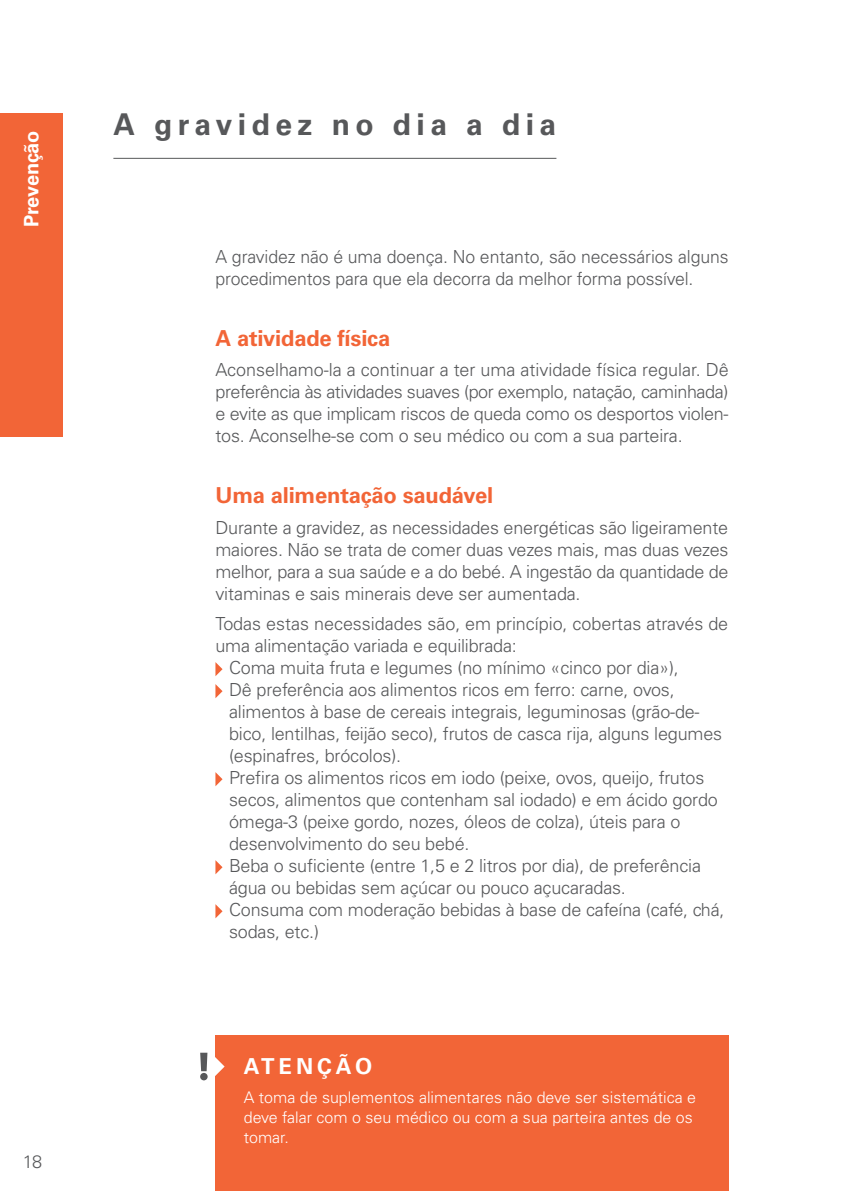
<style>
.page{position:relative;width:842px;height:1191px;background:#fff}
.page>*{position:absolute;margin:0;border:0;box-sizing:border-box;transform-origin:0 0}
.t1{font:700 30px "Univers LT Std";letter-spacing:.18em;color:#57585a}
.t2{font:700 22px "Univers LT Std";letter-spacing:-.01em;color:#f26537}
.t3{font:700 22px "Univers LT Std";letter-spacing:.18em;color:#fff}
.t4{font:700 20px "Univers LT Std";letter-spacing:-.01em;color:#fff}
.t5{font:300 18px/22px "Univers LT Std";letter-spacing:-.01em;color:#57585a;text-align:justify}
.t6{font:300 16px/20px "Univers LT Std";color:#fff}
</style>
<div class="page">
<svg style="left:215px;top:662px;width:8px;height:14px"></svg>
<svg style="left:215px;top:684px;width:8px;height:14px"></svg>
<svg style="left:215px;top:772px;width:8px;height:14px"></svg>
<svg style="left:215px;top:860px;width:8px;height:14px"></svg>
<svg style="left:215px;top:904px;width:8px;height:14px"></svg>
<hr style="left:113px;top:158px;width:443px;height:1px;background:#57585a">
<div style="left:0;top:113px;width:62px;height:324px;background:#f26537"></div>
<div style="left:215px;top:1035px;width:514px;height:156px;background:#f26537"></div>
<svg style="left:200px;top:1052px;width:25px;height:28px"></svg>
<p class="t4" style="left:20px;top:227px;width:98px;rotate:-90deg">Prevenção</p>
<p class="t5" style="left:23px;top:1151px;width:21px">18</p>
<h1 class="t1" style="left:113px;top:107px;width:444px">A gravidez no dia a dia</h1>
<p class="t5" style="left:215px;top:245px;width:515px">A gravidez não é uma doença. No entanto, são necessários alguns procedimentos para que ela decorra da melhor forma possível.</p>
<p class="t2" style="left:215px;top:325px;width:176px">A atividade física</p>
<p class="t5" style="left:215px;top:359px;width:515px">Aconselhamo-la a continuar a ter uma atividade física regular. Dê preferência às atividades suaves (por exemplo, natação, caminhada) e evite as que implicam riscos de queda como os desportos violen&shy;tos. Aconselhe-se com o seu médico ou com a sua parteira.</p>
<p class="t2" style="left:215px;top:482px;width:279px">Uma alimentação saudável</p>
<p class="t5" style="left:215px;top:516px;width:515px">Durante a gravidez, as necessidades energéticas são ligeiramente maiores. Não se trata de comer duas vezes mais, mas duas vezes melhor, para a sua saúde e a do bebé. A ingestão da quantidade de vitaminas e sais minerais deve ser aumentada.</p>
<p class="t5" style="left:215px;top:613px;width:514px">Todas estas necessidades são, em princípio, cobertas através de</p>
<p class="t5" style="left:215px;top:635px;width:303px">uma alimentação variada e equilibrada:</p>
<p class="t5" style="left:229px;top:657px;width:451px">Coma muita fruta e legumes (no mínimo «cinco por dia»),</p>
<p class="t5" style="left:229px;top:679px;width:447px">Dê preferência aos alimentos ricos em ferro: carne, ovos,</p>
<p class="t5" style="left:229px;top:701px;width:472px">alimentos à base de cereais integrais, leguminosas (grão-de-</p>
<p class="t5" style="left:229px;top:723px;width:495px">bico, lentilhas, feijão seco), frutos de casca rija, alguns legumes</p>
<p class="t5" style="left:229px;top:745px;width:174px">(espinafres, brócolos).</p>
<p class="t5" style="left:229px;top:767px;width:477px">Prefira os alimentos ricos em iodo (peixe, ovos, queijo, frutos</p>
<p class="t5" style="left:229px;top:789px;width:490px">secos, alimentos que contenham sal iodado) e em ácido gordo</p>
<p class="t5" style="left:229px;top:811px;width:453px">ómega-3 (peixe gordo, nozes, óleos de colza), úteis para o</p>
<p class="t5" style="left:229px;top:833px;width:242px">desenvolvimento do seu bebé.</p>
<p class="t5" style="left:229px;top:855px;width:473px">Beba o suficiente (entre 1,5 e 2 litros por dia), de preferência</p>
<p class="t5" style="left:229px;top:877px;width:398px">água ou bebidas sem açúcar ou pouco açucaradas.</p>
<p class="t5" style="left:229px;top:899px;width:497px">Consuma com moderação bebidas à base de cafeína (café, chá,</p>
<p class="t5" style="left:229px;top:921px;width:92px">sodas, etc.)</p>
<p class="t3" style="left:244px;top:1053px;width:130px">ATENÇÃO</p>
<p class="t6" style="left:244px;top:1087px;width:454px">A toma de suplementos alimentares não deve ser sistemática e deve falar com o seu médico ou com a sua parteira antes de os tomar.</p>
</div>
